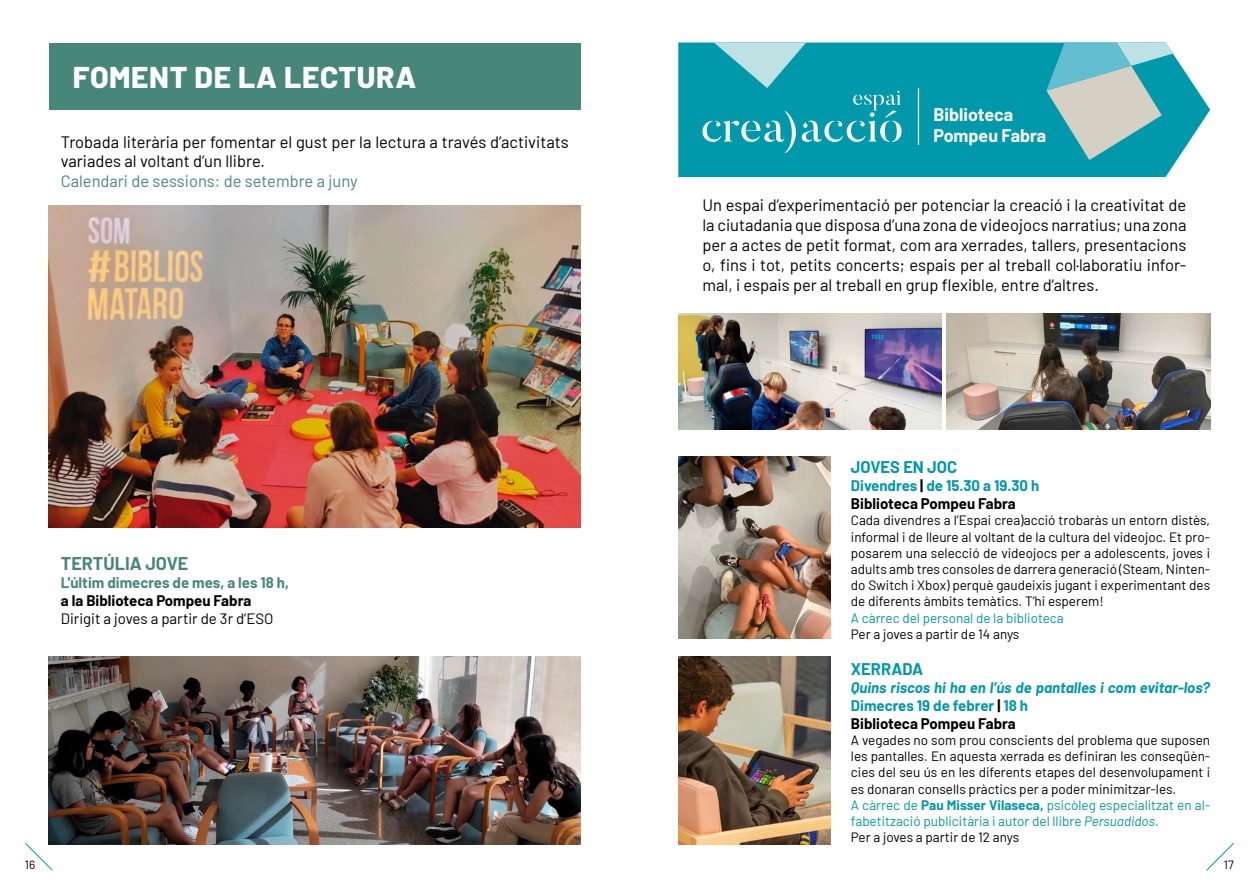
<style>
.page{position:relative;width:1259px;height:893px;background:#fff}
.page>*{position:absolute;margin:0;border:0;box-sizing:border-box;transform-origin:0 0}
.t1{font:800 30px "Barlow";letter-spacing:.02em;color:#fff}
.t2{font:700 18px "Barlow";color:#47877a}
.t3{font:700 17.85px/20.4px "Barlow";color:#fff}
.t4{font:16.5px/19.8px "Barlow";color:#000}
.t5{font:16.5px "Barlow";color:#47877a}
.t6{font:700 16.5px "Barlow";color:#0098ab}
.t7{font:italic 700 15px/18px "Barlow";color:#0098ab}
.t8{font:700 15px/18px "Barlow";color:#0098ab}
.t9{font:700 15px "Barlow";color:#47877a}
.t10{font:15px "Barlow";color:#000}
.t11{font:700 15px "Barlow";color:#000}
.t12{font:13.5px/16.2px "Barlow";color:#000;text-align:justify}
.t13{font:13.5px "Barlow";color:#0098ab}
.t14{font:12px "Barlow";color:#000}
.s1{font-family:"Program OT"}
.s2{color:#000}
.s3{font-style:normal}
.s4{font-style:normal;color:#000}
.s5{color:#0098ab}
.s6{font-weight:700;color:#0098ab}
.s7{font-style:italic;color:#0098ab}
</style>
<div class="page">
<svg style="left:25px;top:842px;width:28px;height:29px"></svg>
<svg style="left:1206px;top:843px;width:28px;height:28px"></svg>
<div style="left:49px;top:43px;width:531px;height:66px;background:#47877a"></div>
<svg style="left:678px;top:43px;width:532px;height:134px;background:#15a0b2"></svg>
<svg style="left:1046px;top:43px;width:127px;height:117px;background:#70b8be"></svg>
<svg style="left:702px;top:43px;width:199px;height:110px;background:#23a6b6"></svg>
<hr style="left:918px;top:88px;width:1px;height:57px;background:#fff">
<img style="left:678px;top:457px;width:152px;height:182px">
<img style="left:678px;top:657px;width:152px;height:187px">
<img style="left:49px;top:205px;width:531px;height:322px">
<img style="left:49px;top:657px;width:531px;height:187px">
<img style="left:678px;top:313px;width:263px;height:117px">
<img style="left:946px;top:313px;width:264px;height:117px">
<h1 class="t1" style="left:73px;top:55px;width:345px">FOMENT DE LA LECTURA</h1>
<p class="t4" style="left:61px;top:131px;width:509px">Trobada literària per fomentar el gust per la lectura a través d’activitats variades al voltant d’un llibre.</p>
<p class="t5" style="left:61px;top:169px;width:298px">Calendari de sessions: de setembre a juny</p>
<h2 class="t2" style="left:61px;top:550px;width:129px">TERTÚLIA JOVE</h2>
<p class="t9" style="left:61px;top:571px;width:230px">L'últim dimecres de mes, a les 18 h,</p>
<p class="t11" style="left:61px;top:589px;width:192px">a la Biblioteca Pompeu Fabra</p>
<p class="t10" style="left:61px;top:608px;width:214px">Dirigit a joves a partir de 3r d’ESO</p>
<h3 class="t3" style="left:933px;top:103px;width:114px">Biblioteca<br>Pompeu Fabra</h3>
<p class="t4" style="left:702px;top:194px;width:485px;text-align:justify">Un espai d’experimentació per potenciar la creació i la creativitat de la ciutadania que disposa d’una zona de videojocs narratius; una zona per a actes de petit format, com ara xerrades, tallers, presentacions o, fins i tot, petits concerts; espais per al treball co<span class="s1">l·l</span>aboratiu infor&shy;mal, i espais per al treball en grup flexible, entre d’altres.</p>
<p class="t6" style="left:851px;top:455px;width:108px">JOVES EN JOC</p>
<p class="t8" style="left:851px;top:476px;width:190px">Divendres <span class="s2">|</span> de 15.30 a 19.30 h<br><span class="s2">Biblioteca Pompeu Fabra</span></p>
<p class="t12" style="left:851px;top:511px;width:361px">Cada divendres a l’Espai crea)acció trobaràs un entorn distès, informal i de lleure al voltant de la cultura del videojoc. Et pro&shy;posarem una selecció de videojocs per a adolescents, joves i adults amb tres consoles de darrera generació (Steam, Ninten&shy;do Switch i Xbox) perquè gaudeixis jugant i experimentant des de diferents àmbits temàtics. T’hi esperem!</p>
<p class="t13" style="left:851px;top:608px;width:214px">A càrrec del personal de la biblioteca</p>
<p class="t12" style="left:851px;top:625px;width:170px">Per a joves a partir de 14 anys</p>
<p class="t6" style="left:851px;top:657px;width:74px">XERRADA</p>
<p class="t7" style="left:851px;top:677px;width:361px">Quins riscos hi ha en l’ús de pantalles i com evitar-los?<br><span class="s3">Dimecres 19 de febrer</span> <span class="s4">|</span> <span class="s3">18 h<br></span><span class="s4">Biblioteca Pompeu Fabra</span></p>
<p class="t12" style="left:851px;top:731px;width:361px;text-align:left">A vegades no som prou conscients del problema que suposen les pantalles. En aquesta xerrada es definiran les conseqüèn&shy;cies del seu ús en les diferents etapes del desenvolupament i es donaran consells pràctics per a poder minimitzar-les.<br><span class="s5">A càrrec de</span> <span class="s6">Pau Misser Vilaseca,</span> <span class="s5">psicòleg especialitzat en al&shy;fabetització publicitària i autor del llibre</span> <span class="s7">Persuadidos</span><span class="s5">.<br></span>Per a joves a partir de 12 anys</p>
<p class="t14" style="left:25px;top:856px;width:12px">16</p>
<p class="t14" style="left:1223px;top:856px;width:12px">17</p>
</div>
